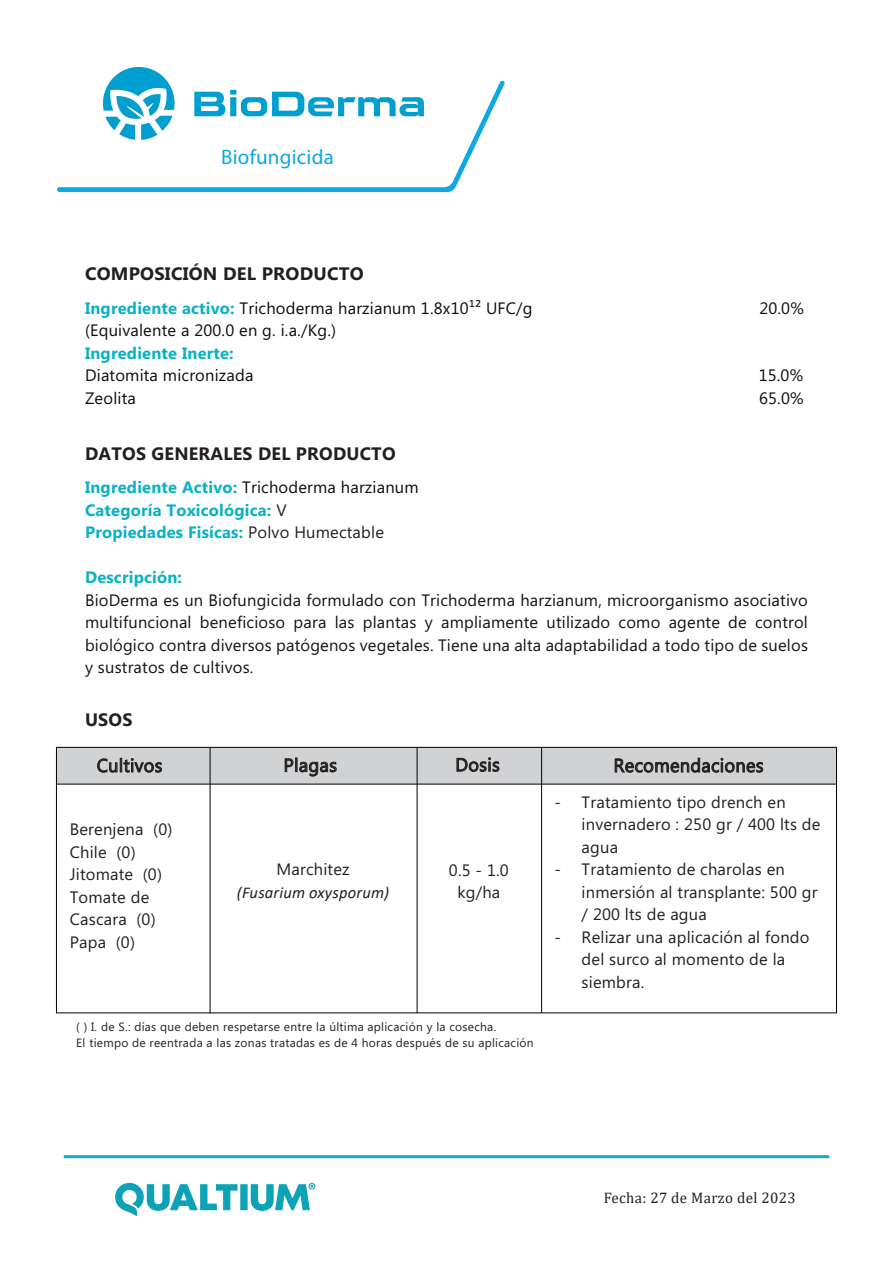
<style>
.page{position:relative;width:893px;height:1263px;background:#fff}
.page>*{position:absolute;margin:0;border:0;box-sizing:border-box;transform-origin:0 0}
.t1{font:21px "Myriad Pro";letter-spacing:.01em;color:#0ca9e2}
.t2{font:18.9px "Microsoft Phags Pa";letter-spacing:.02em;color:#231f20;scale:.96 1}
.t3{font:18.45px "Microsoft Phags Pa";letter-spacing:.02em;color:#231f20}
.t4{font:700 18px "Microsoft Phags Pa";letter-spacing:.01em;color:#231f20}
.t5{font:16.5px/22.5px "Microsoft Phags Pa";letter-spacing:.01em;color:#111416;text-align:justify}
.t6{font:16.5px/22.5px "Microsoft Phags Pa";letter-spacing:.01em;color:#231f20}
.t7{font:700 16.5px/22.5px "Microsoft Phags Pa";letter-spacing:.01em;color:#0bb1c5}
.t8{font:16.5px "Microsoft Phags Pa";letter-spacing:.01em;color:#0a0d0f}
.t9{font:italic 16.5px "Calibri";letter-spacing:.01em;color:#231f20}
.t10{font:15.3px "Cambria";letter-spacing:.02em;color:#231f20}
.t11{font:12px/16.5px "Microsoft Phags Pa";letter-spacing:.02em;color:#231f20}
.s1{font-weight:700;color:#0bb1c5}
.s2{font-weight:400;color:#0a0d0f}
.s3{font-weight:400;color:#231f20}
</style>
<div class="page">
<div style="left:56px;top:747px;width:780px;height:36px;background:#d1d2d4"></div>
<div style="left:56px;top:747px;width:781px;height:266px;border:1px solid #000002"></div>
<hr style="left:56px;top:784px;width:780px;height:1px;background:#000002">
<hr style="left:210px;top:748px;width:1px;height:265px;background:#000002">
<hr style="left:417px;top:747px;width:1px;height:266px;background:#000002">
<hr style="left:541px;top:747px;width:1px;height:266px;background:#000002">
<svg style="left:97px;top:758px;width:65px;height:15px"></svg>
<svg style="left:285px;top:758px;width:52px;height:18px"></svg>
<svg style="left:457px;top:757px;width:42px;height:15px"></svg>
<svg style="left:615px;top:758px;width:148px;height:15px"></svg>
<svg style="left:57px;top:80px;width:448px;height:112px"></svg>
<hr style="left:64px;top:1155px;width:765px;height:3px;background:#0bb1c5">
<img style="left:104px;top:68px;width:319px;height:71px">
<img style="left:115px;top:1182px;width:201px;height:34px">
<p class="t1" style="left:221px;top:144px;width:114px">Biofungicida</p>
<p class="t4" style="left:85px;top:261px;width:280px">COMPOSICIÓN DEL PRODUCTO</p>
<p class="t8" style="left:85px;top:297px;width:449px"><span class="s1">Ingrediente activo:</span> Trichoderma harzianum 1.8x10¹² UFC/g</p>
<p class="t8" style="left:759px;top:297px;width:46px">20.0%</p>
<p class="t8" style="left:85px;top:319px;width:253px">(Equivalente a 200.0 en g. i.a./Kg.)</p>
<p class="t7" style="left:85px;top:341px;width:150px">Ingrediente Inerte:</p>
<p class="t8" style="left:85px;top:364px;width:170px">Diatomita micronizada</p>
<p class="t8" style="left:759px;top:364px;width:46px">15.0%</p>
<p class="t8" style="left:85px;top:387px;width:52px">Zeolita</p>
<p class="t8" style="left:759px;top:387px;width:46px">65.0%</p>
<p class="t4" style="left:85px;top:440px;width:312px">DATOS GENERALES DEL PRODUCTO</p>
<p class="t7" style="left:85px;top:475px;width:335px">Ingrediente Activo: <span class="s2">Trichoderma harzianum<br></span>Categoría Toxicológica: <span class="s3">V<br></span>Propiedades Fisícas: <span class="s3">Polvo Humectable</span></p>
<p class="t7" style="left:85px;top:565px;width:99px">Descripción:</p>
<p class="t5" style="left:85px;top:588px;width:724px">BioDerma es un Biofungicida formulado con Trichoderma harzianum, microorganismo asociativo multifuncional beneficioso para las plantas y ampliamente utilizado como agente de control biológico contra diversos patógenos vegetales. Tiene una alta adaptabilidad a todo tipo de suelos y sustratos de cultivos.</p>
<p class="t4" style="left:85px;top:707px;width:49px">USOS</p>
<p class="t3" style="left:97px;top:753px;width:67px">Cultivos</p>
<p class="t3" style="left:284px;top:752px;width:55px">Plagas</p>
<p class="t3" style="left:455px;top:752px;width:46px">Dosis</p>
<p class="t2" style="left:614px;top:752px;width:158px">Recomendaciones</p>
<p class="t6" style="left:70px;top:817px;width:104px">Berenjena (0)<br>Chile (0)<br>Jitomate (0)<br>Tomate de<br>Cascara (0)<br>Papa (0)</p>
<p class="t6" style="left:277px;top:857px;width:75px">Marchitez</p>
<p class="t9" style="left:237px;top:881px;width:154px">(Fusarium oxysporum)</p>
<p class="t6" style="left:449px;top:858px;width:61px;text-align:center">0.5 - 1.0 kg/ha</p>
<p class="t11" style="left:76px;top:1017px;width:459px">( ) I. de S.: días que deben respetarse entre la última aplicación y la cosecha.<br>El tiempo de reentrada a las zonas tratadas es de 4 horas después de su aplicación</p>
<p class="t6" style="left:582px;top:790px;width:240px;text-indent:-27px">- Tratamiento tipo drench en invernadero : 250 gr / 400 lts de agua</p>
<p class="t6" style="left:582px;top:857px;width:237px;text-indent:-27px">- Tratamiento de charolas en inmersión al transplante: 500 gr / 200 lts de agua</p>
<p class="t6" style="left:582px;top:925px;width:229px;text-indent:-27px">- Relizar una aplicación al fondo del surco al momento de la siembra.</p>
<p class="t10" style="left:604px;top:1188px;width:193px">Fecha: 27 de Marzo del 2023</p>
</div>
